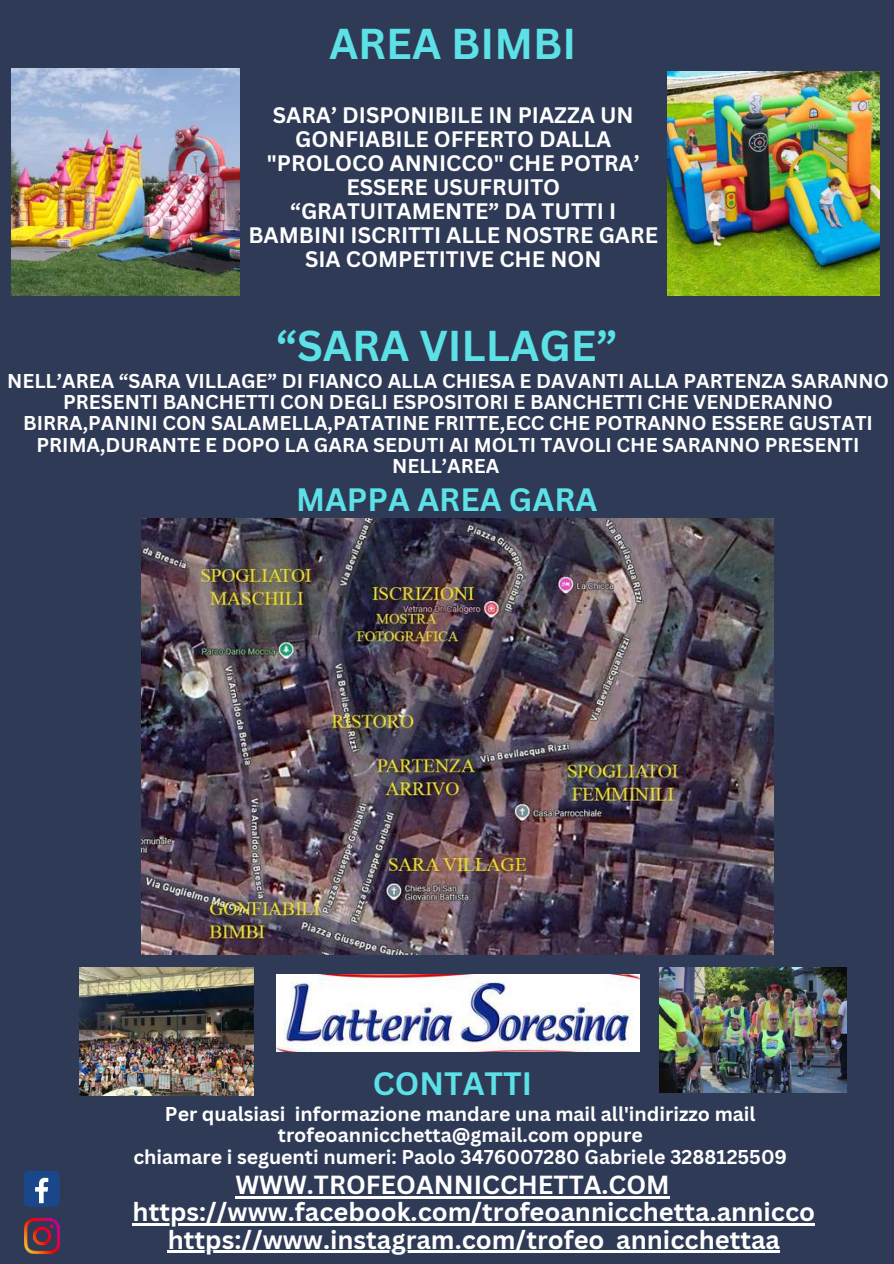
<style>
.page{position:relative;width:894px;height:1264px;background:#fff}
.page>*{position:absolute;margin:0;border:0;box-sizing:border-box;transform-origin:0 0}
.t1{font:700 42px "Canva Sans";color:#5ce1e6}
.t2{font:700 31.5px "Canva Sans";color:#5ce1e6}
.t3{font:700 25.5px/27.3px "Canva Sans";color:#fff;text-align:center}
.t4{font:700 21.9px/24px "Canva Sans";color:#fff;text-align:center}
.t5{font:700 19.5px/21.3px "Canva Sans";color:#fff;text-align:center}
</style>
<div class="page">
<div style="left:0;top:0;width:893px;height:1263px;background:#2f3a57"></div>
<img style="left:12px;top:68px;width:227px;height:227px">
<img style="left:667px;top:71px;width:212px;height:224px">
<div style="left:24px;top:1170px;width:36px;height:36px;background:#1a4789;border-radius:5px"></div>
<svg style="left:35px;top:1177px;width:13px;height:26px"></svg>
<img style="left:80px;top:967px;width:173px;height:128px">
<img style="left:659px;top:967px;width:187px;height:125px">
<img style="left:25px;top:1218px;width:35px;height:35px">
<img style="left:276px;top:974px;width:363px;height:77px">
<img style="left:141px;top:518px;width:631px;height:436px">
<hr style="left:133px;top:1223px;width:681px;height:2px;background:#fff">
<hr style="left:168px;top:1250px;width:611px;height:2px;background:#fff">
<hr style="left:235px;top:1196px;width:434px;height:2px;background:#fff">
<h1 class="t1" style="left:329px;top:14px;width:248px">AREA BIMBI</h1>
<p class="t4" style="left:248px;top:102px;width:411px">SARA’ DISPONIBILE IN PIAZZA UN<br>GONFIABILE OFFERTO DALLA "PROLOCO ANNICCO" CHE POTRA’<br>ESSERE USUFRUITO “GRATUITAMENTE” DA TUTTI I<br>BAMBINI ISCRITTI ALLE NOSTRE GARE<br>SIA COMPETITIVE CHE NON</p>
<h1 class="t1" style="left:276px;top:316px;width:342px">“SARA VILLAGE”</h1>
<p class="t5" style="left:7px;top:369px;width:883px">NELL’AREA “SARA VILLAGE” DI FIANCO ALLA CHIESA E DAVANTI ALLA PARTENZA SARANNO PRESENTI BANCHETTI CON DEGLI ESPOSITORI E BANCHETTI CHE VENDERANNO BIRRA,PANINI CON SALAMELLA,PATATINE FRITTE,ECC CHE POTRANNO ESSERE GUSTATI PRIMA,DURANTE E DOPO LA GARA SEDUTI AI MOLTI TAVOLI CHE SARANNO PRESENTI NELL’AREA</p>
<h2 class="t2" style="left:296px;top:477px;width:303px">MAPPA AREA GARA</h2>
<h2 class="t2" style="left:373px;top:1060px;width:161px">CONTATTI</h2>
<p class="t5" style="left:133px;top:1102px;width:655px">Per qualsiasi informazione mandare una mail all'indirizzo mail trofeoannicchetta@gmail.com oppure<br>chiamare i seguenti numeri: Paolo 3476007280 Gabriele 3288125509</p>
<h3 class="t3" style="left:133px;top:1197px;width:683px">https://www.facebook.com/trofeoannicchetta.annicco https://www.instagram.com/trofeo_annicchettaa</h3>
<h3 class="t3" style="left:235px;top:1170px;width:436px">WWW.TROFEOANNICCHETTA.COM</h3>
</div>
